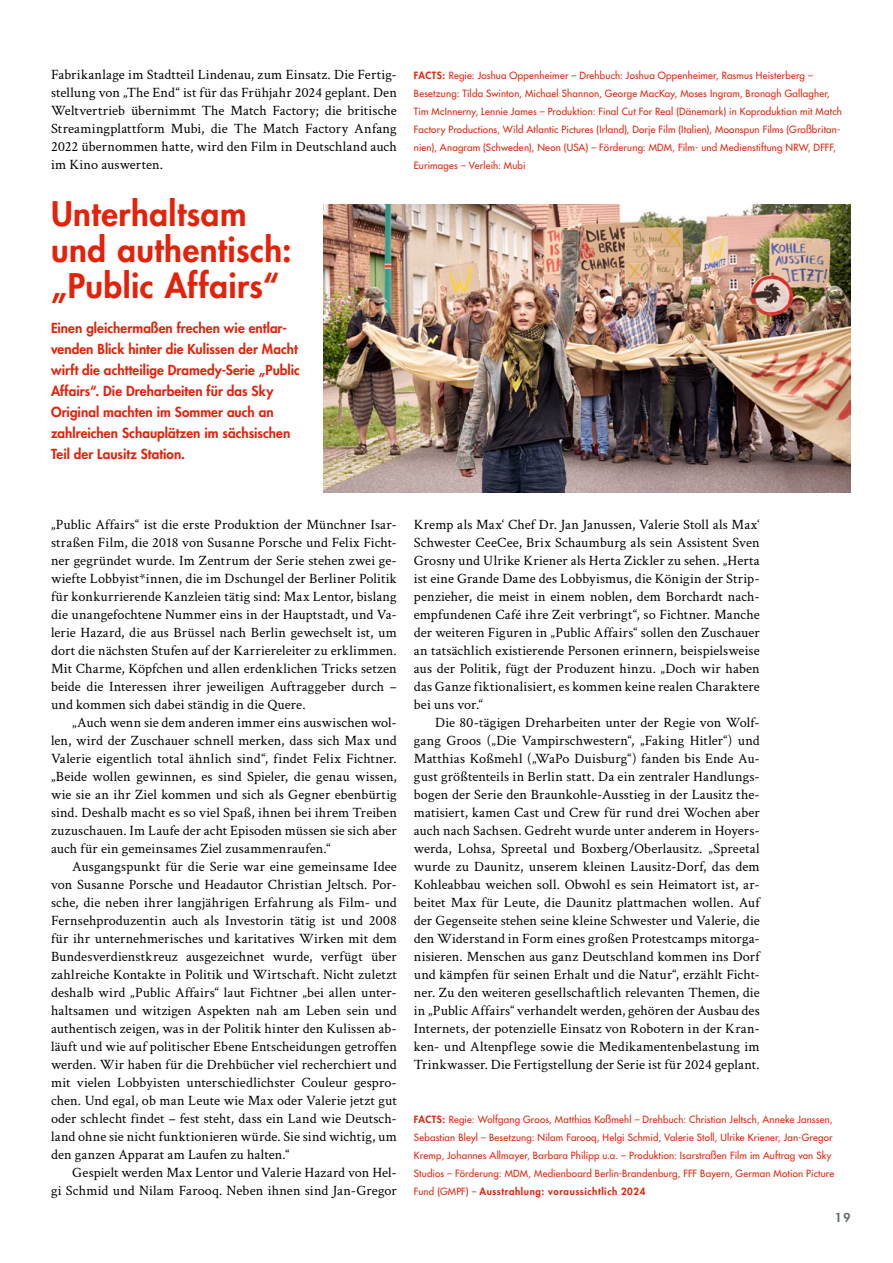
<style>
.page{position:relative;width:893px;height:1263px;background:#fff}
.page>*{position:absolute;margin:0;border:0;box-sizing:border-box;transform-origin:0 0}
.t1{font:800 33px/36px "Futura Std";letter-spacing:.015em;color:#e4220a}
.t2{font:14.25px/18px "Crimson Text";letter-spacing:.005em;color:#000;text-align:justify}
.t3{font:800 13.5px/21px "Futura Std";letter-spacing:.005em;color:#e4220a}
.t4{font:800 12px "Futura Std";color:#677168}
.t5{font:500 9.75px/18px "Futura Std";letter-spacing:.02em;color:#e4220a}
.s1{font-weight:800}
</style>
<div class="page">
<img style="left:323px;top:205px;width:527px;height:288px">
<p class="t2" style="left:51px;top:64px;width:347px">Fabrikanlage im Stadtteil Lindenau, zum Einsatz. Die Fertig&shy;stellung von „The End“ ist für das Frühjahr 2024 geplant. Den Weltvertrieb übernimmt The Match Factory; die britische Streamingplattform Mubi, die The Match Factory Anfang 2022 übernommen hatte, wird den Film in Deutschland auch im Kino auswerten.</p>
<p class="t5" style="left:414px;top:66px;width:430px"><span class="s1">FACTS:</span> Regie: Joshua Oppenheimer – Drehbuch: Joshua Oppenheimer, Rasmus Heisterberg – Besetzung: Tilda Swinton, Michael Shannon, George MacKay, Moses Ingram, Bronagh Gallagher, Tim McInnerny, Lennie James – Produktion: Final Cut For Real (Dänemark) in Koproduktion mit Match Factory Productions, Wild Atlantic Pictures (Irland), Dorje Film (Italien), Moonspun Films (Großbritan&shy;nien), Anagram (Schweden), Neon (USA) – Förderung: MDM, Film- und Medienstiftung NRW, DFFF, Eurimages – Verleih: Mubi</p>
<h1 class="t1" style="left:51px;top:196px;width:242px">Unterhaltsam und authentisch: „Public Affairs“</h1>
<p class="t3" style="left:51px;top:318px;width:250px">Einen gleichermaßen frechen wie entlar&shy;venden Blick hinter die Kulissen der Macht wirft die achtteilige Dramedy-Serie „Public Affairs“. Die Dreharbeiten für das Sky Original machten im Sommer auch an zahlreichen Schauplätzen im sächsischen Teil der Lausitz Station.</p>
<p class="t2" style="left:51px;top:514px;width:347px">„Public Affairs“ ist die erste Produktion der Münchner Isar&shy;straßen Film, die 2018 von Susanne Porsche und Felix Ficht&shy;ner gegründet wurde. Im Zentrum der Serie stehen zwei ge&shy;wiefte Lobbyist*innen, die im Dschungel der Berliner Politik für konkurrierende Kanzleien tätig sind: Max Lentor, bislang die unangefochtene Nummer eins in der Hauptstadt, und Va&shy;lerie Hazard, die aus Brüssel nach Berlin gewechselt ist, um dort die nächsten Stufen auf der Karriereleiter zu erklimmen.<br>Mit Charme, Köpfchen und allen erdenklichen Tricks setzen beide die Interessen ihrer jeweiligen Auftraggeber durch – und kommen sich dabei ständig in die Quere.</p>
<p class="t2" style="left:51px;top:712px;width:347px;text-indent:21px">„Auch wenn sie dem anderen immer eins auswischen wol&shy;len, wird der Zuschauer schnell merken, dass sich Max und Valerie eigentlich total ähnlich sind“, findet Felix Fichtner. „Beide wollen gewinnen, es sind Spieler, die genau wissen, wie sie an ihr Ziel kommen und sich als Gegner ebenbürtig sind. Deshalb macht es so viel Spaß, ihnen bei ihrem Treiben zuzuschauen. Im Laufe der acht Episoden müssen sie sich aber auch für ein gemeinsames Ziel zusammenraufen.“</p>
<p class="t2" style="left:51px;top:856px;width:347px;text-indent:21px">Ausgangspunkt für die Serie war eine gemeinsame Idee von Susanne Porsche und Headautor Christian Jeltsch. Por&shy;sche, die neben ihrer langjährigen Erfahrung als Film- und Fernsehproduzentin auch als Investorin tätig ist und 2008 für ihr unternehmerisches und karitatives Wirken mit dem Bundesverdienstkreuz ausgezeichnet wurde, verfügt über zahlreiche Kontakte in Politik und Wirtschaft. Nicht zuletzt deshalb wird „Public Affairs“ laut Fichtner „bei allen unter&shy;haltsamen und witzigen Aspekten nah am Leben sein und authentisch zeigen, was in der Politik hinter den Kulissen ab&shy;läuft und wie auf politischer Ebene Entscheidungen getroffen werden. Wir haben für die Drehbücher viel recherchiert und mit vielen Lobbyisten unterschiedlichster Couleur gespro&shy;chen. Und egal, ob man Leute wie Max oder Valerie jetzt gut oder schlecht findet – fest steht, dass ein Land wie Deutsch&shy;land ohne sie nicht funktionieren würde. Sie sind wichtig, um den ganzen Apparat am Laufen zu halten.“</p>
<p class="t2" style="left:51px;top:1162px;width:347px;text-align:right">Gespielt werden Max Lentor und Valerie Hazard von Hel-<br>gi Schmid und Nilam Farooq. Neben ihnen sind Jan-Gregor</p>
<p class="t2" style="left:414px;top:514px;width:347px">Kremp als Max‘ Chef Dr. Jan Janussen, Valerie Stoll als Max‘ Schwester CeeCee, Brix Schaumburg als sein Assistent Sven Grosny und Ulrike Kriener als Herta Zickler zu sehen. „Herta ist eine Grande Dame des Lobbyismus, die Königin der Strip&shy;penzieher, die meist in einem noblen, dem Borchardt nach&shy;empfundenen Café ihre Zeit verbringt“, so Fichtner. Manche der weiteren Figuren in „Public Affairs“ sollen den Zuschauer an tatsächlich existierende Personen erinnern, beispielsweise aus der Politik, fügt der Produzent hinzu. „Doch wir haben das Ganze fiktionalisiert, es kommen keine realen Charaktere bei uns vor.“</p>
<p class="t2" style="left:414px;top:712px;width:347px;text-indent:21px">Die 80-tägigen Dreharbeiten unter der Regie von Wolf&shy;gang Groos („Die Vampirschwestern“, „Faking Hitler“) und Matthias Koßmehl („WaPo Duisburg“) fanden bis Ende Au&shy;gust größtenteils in Berlin statt. Da ein zentraler Handlungs&shy;bogen der Serie den Braunkohle-Ausstieg in der Lausitz the&shy;matisiert, kamen Cast und Crew für rund drei Wochen aber auch nach Sachsen. Gedreht wurde unter anderem in Hoyers&shy;werda, Lohsa, Spreetal und Boxberg/Oberlausitz. „Spreetal wurde zu Daunitz, unserem kleinen Lausitz-Dorf, das dem Kohleabbau weichen soll. Obwohl es sein Heimatort ist, ar&shy;beitet Max für Leute, die Daunitz plattmachen wollen. Auf der Gegenseite stehen seine kleine Schwester und Valerie, die den Widerstand in Form eines großen Protestcamps mitorga&shy;nisieren. Menschen aus ganz Deutschland kommen ins Dorf und kämpfen für seinen Erhalt und die Natur“, erzählt Ficht&shy;ner. Zu den weiteren gesellschaftlich relevanten Themen, die in „Public Affairs“ verhandelt werden, gehören der Ausbau des Internets, der potenzielle Einsatz von Robotern in der Kran&shy;ken- und Altenpflege sowie die Medikamentenbelastung im Trinkwasser. Die Fertigstellung der Serie ist für 2024 geplant.</p>
<p class="t5" style="left:414px;top:1110px;width:422px"><span class="s1">FACTS:</span> Regie: Wolfgang Groos, Matthias Koßmehl – Drehbuch: Christian Jeltsch, Anneke Janssen, Sebastian Bleyl – Besetzung: Nilam Farooq, Helgi Schmid, Valerie Stoll, Ulrike Kriener, Jan-Gregor Kremp, Johannes Allmayer, Barbara Philipp u.a. – Produktion: Isarstraßen Film im Auftrag von Sky Studios – Förderung: MDM, Medienboard Berlin-Brandenburg, FFF Bayern, German Motion Picture Fund (GMPF) – <span class="s1">Ausstrahlung: voraussichtlich 2024</span></p>
<p class="t4" style="left:835px;top:1210px;width:17px">19</p>
</div>
